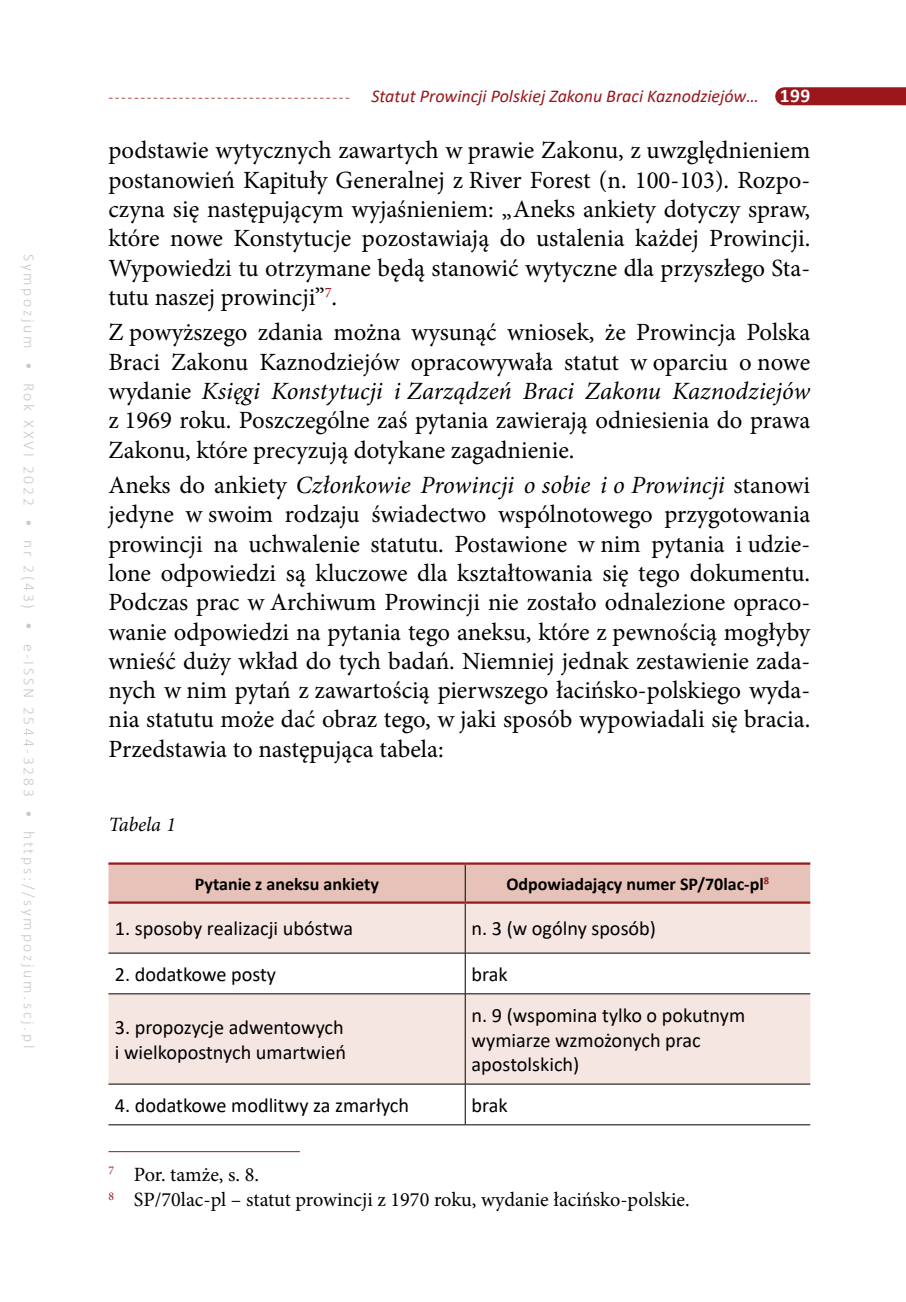
<style>
.page{position:relative;width:906px;height:1302px;background:#fff}
.page>*{position:absolute;margin:0;border:0;box-sizing:border-box;transform-origin:0 0}
.t1{font:24.75px/29.2px "Minion Pro";color:#000;text-align:justify}
.t2{font:20.25px/24.8px "Calibri";color:#000}
.t3{font:20.25px/25.7px "Minion Pro";color:#000}
.t4{font:italic 20.25px "Minion Pro";letter-spacing:-.015em;color:#000}
.t5{font:italic 18px "Calibri";color:#9a171c}
.t6{font:700 18px "Calibri";color:#000}
.t7{font:300 15.75px "Calibri";letter-spacing:.17em;color:#c9c9c8}
.s1{font-weight:300;font-style:normal;font-size:15.75px}
.s2{font-weight:700;font-style:normal;font-size:19.35px;color:#fff}
.s3{font-style:italic}
</style>
<div class="page">
<div style="left:784px;top:87px;width:122px;height:18px;background:#9a171c"></div>
<div style="left:108px;top:864px;width:702px;height:37px;background:#e7c2b8"></div>
<svg style="left:108px;top:903px;width:702px;height:180px;fill:#f6e6e2"></svg>
<hr style="left:465px;top:903px;width:1px;height:49px;background:#000">
<hr style="left:465px;top:952px;width:345px;height:1px;background:#000">
<hr style="left:465px;top:993px;width:345px;height:1px;background:#000">
<hr style="left:465px;top:993px;width:1px;height:90px;background:#000">
<hr style="left:108px;top:1083px;width:357px;height:1px;background:#000">
<hr style="left:465px;top:1083px;width:345px;height:1px;background:#000">
<hr style="left:465px;top:1084px;width:1px;height:40px;background:#000">
<hr style="left:108px;top:1124px;width:357px;height:1px;background:#000">
<hr style="left:465px;top:1124px;width:345px;height:1px;background:#000">
<hr style="left:108px;top:862px;width:357px;height:2px;background:#9a171c">
<hr style="left:108px;top:901px;width:357px;height:2px;background:#9a171c">
<hr style="left:465px;top:864px;width:1px;height:37px;background:#000">
<hr style="left:108px;top:952px;width:357px;height:1px;background:#000">
<hr style="left:465px;top:953px;width:1px;height:40px;background:#000">
<hr style="left:108px;top:993px;width:357px;height:1px;background:#000">
<hr style="left:465px;top:862px;width:345px;height:2px;background:#9a171c">
<hr style="left:465px;top:901px;width:345px;height:2px;background:#9a171c">
<hr style="left:108px;top:1150px;width:192px;height:1px;background:#9a171c">
<p class="t7" style="left:39px;top:254px;width:795px;rotate:90deg">Sympozjum • Rok XXVI 2022 • nr 2(43) • e-ISSN 2544-3283 • https://sympozjum.scj.pl</p>
<p class="t5" style="left:108px;top:84px;width:703px"><span class="s1">--------------------------------------</span> Statut Prowincji Polskiej Zakonu Braci Kaznodziejów… <span class="s2">199</span></p>
<p class="t1" style="left:108px;top:136px;width:703px">podstawie wytycznych zawartych w prawie Zakonu, z uwzględnieniem postanowień Kapituły Generalnej z River Forest (n. 100-103). Rozpo&shy;czyna się następującym wyjaśnieniem: „Aneks ankiety dotyczy spraw, które nowe Konstytucje pozostawiają do ustalenia każdej Prowincji.<br>Wypowiedzi tu otrzymane będą stanowić wytyczne dla przyszłego Sta&shy;tutu naszej prowincji”<sup>7</sup>.</p>
<p class="t1" style="left:108px;top:318px;width:703px">Z powyższego zdania można wysunąć wniosek, że Prowincja Polska Braci Zakonu Kaznodziejów opracowywała statut w oparciu o nowe wydanie <span class="s3">Księgi Konstytucji i Zarządzeń Braci Zakonu Kaznodziejów </span>z 1969 roku. Poszczególne zaś pytania zawierają odniesienia do prawa Zakonu, które precyzują dotykane zagadnienie.</p>
<p class="t1" style="left:108px;top:470px;width:703px">Aneks do ankiety <span class="s3">Członkowie Prowincji o sobie i o Prowincji</span> stanowi jedyne w swoim rodzaju świadectwo wspólnotowego przygotowania prowincji na uchwalenie statutu. Postawione w nim pytania i udzie&shy;lone odpowiedzi są kluczowe dla kształtowania się tego dokumentu.<br>Podczas prac w Archiwum Prowincji nie zostało odnalezione opraco&shy;wanie odpowiedzi na pytania tego aneksu, które z pewnością mogłyby wnieść duży wkład do tych badań. Niemniej jednak zestawienie zada&shy;nych w nim pytań z zawartością pierwszego łacińsko-polskiego wyda&shy;nia statutu może dać obraz tego, w jaki sposób wypowiadali się bracia.<br>Przedstawia to następująca tabela:</p>
<p class="t4" style="left:108px;top:811px;width:69px">Tabela 1</p>
<p class="t6" style="left:195px;top:871px;width:186px">Pytanie z aneksu ankiety</p>
<p class="t6" style="left:506px;top:871px;width:264px">Odpowiadający numer SP/70lac-pl<sup>8</sup></p>
<p class="t2" style="left:115px;top:915px;width:240px">1. sposoby realizacji ubóstwa</p>
<p class="t2" style="left:471px;top:915px;width:186px">n. 3 (w ogólny sposób)</p>
<p class="t2" style="left:115px;top:961px;width:163px">2. dodatkowe posty</p>
<p class="t2" style="left:471px;top:961px;width:38px">brak</p>
<p class="t2" style="left:115px;top:1014px;width:233px">3. propozycje adwentowych i wielkopostnych umartwień</p>
<p class="t2" style="left:471px;top:1001px;width:275px">n. 9 (wspomina tylko o pokutnym wymiarze wzmożonych prac apostolskich)</p>
<p class="t2" style="left:115px;top:1092px;width:296px">4. dodatkowe modlitwy za zmarłych</p>
<p class="t2" style="left:471px;top:1092px;width:38px">brak</p>
<p class="t3" style="left:108px;top:1161px;width:583px"><sup>7</sup> Por. tamże, s. 8.<br><sup>8</sup> SP/70lac-pl – statut prowincji z 1970 roku, wydanie łacińsko-polskie.</p>
</div>
